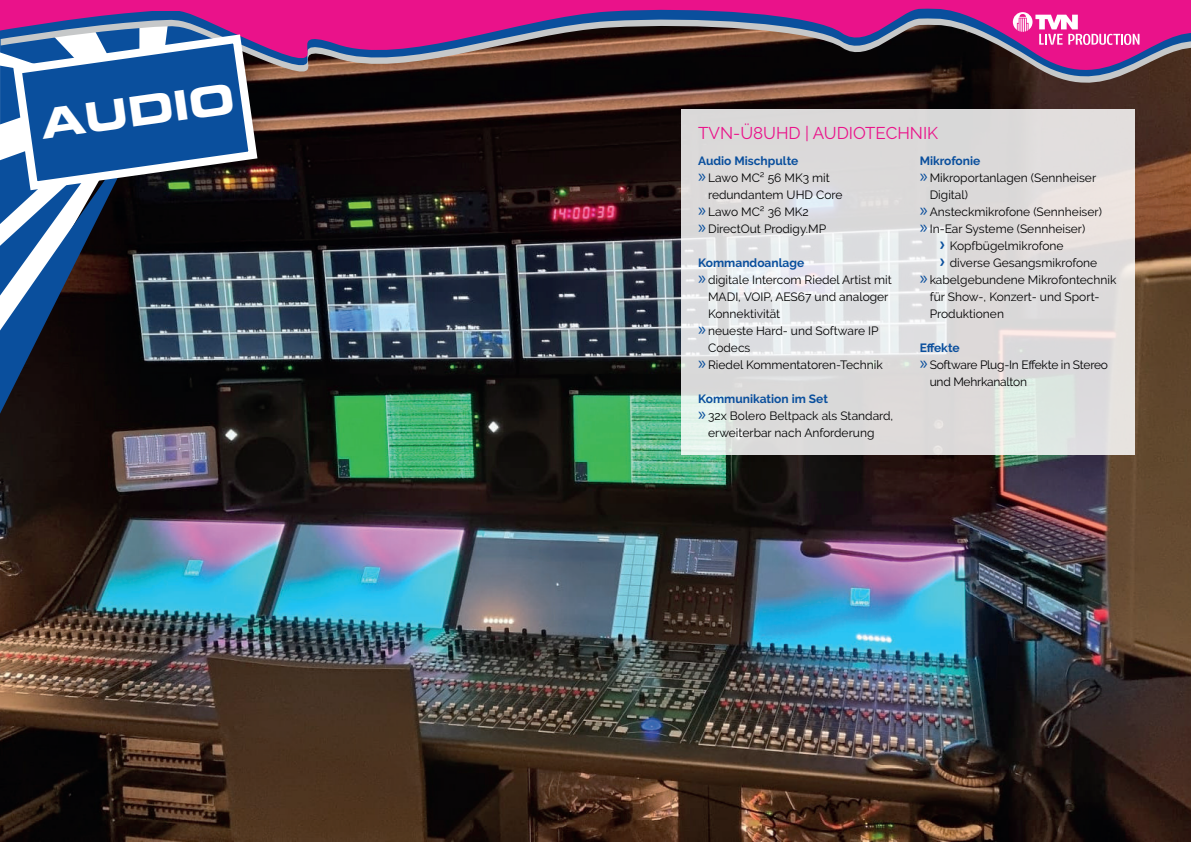
<style>
.page{position:relative;width:1191px;height:842px;background:#fff}
.page>*{position:absolute;margin:0;border:0;box-sizing:border-box;transform-origin:0 0}
.t1{font:41px "Eurostile LT Std Bold Ex 2";color:#fff}
.t2{font:17px "Raleway";color:#ea128a}
.t3{font:12px "Raleway";color:#000001}
.t4{font:700 12px "Raleway";color:#0a4f9d}
.t5{font:12px "Raleway";letter-spacing:-.02em;color:#000001}
.s1{font-family:"Myriad Pro";font-size:19px;color:#0a4f9d}
.s2{font-family:"Myriad Pro";font-weight:700;font-size:19px;color:#0a4f9d}
</style>
<div class="page">
<img style="left:0;top:112px;width:1191px;height:729px">
<svg style="left:681px;top:112px;width:453px;height:343px;background:#dfdede"></svg>
<svg style="left:146px;top:296px;width:56px;height:58px;background:#486275"></svg>
<svg style="left:0;top:296px;width:146px;height:118px;background:#141c2a"></svg>
<svg style="left:262px;top:106px;width:929px;height:6px;background:#6c5953"></svg>
<svg style="left:262px;top:101px;width:929px;height:5px;background:#3a251f"></svg>
<svg style="left:253px;top:0;width:938px;height:101px;background:#6b2d50"></svg>
<svg style="left:0;top:11px;width:253px;height:285px;background:#474a68"></svg>
<svg style="left:9px;top:30px;width:253px;height:165px"></svg>
<div style="left:0;top:0;width:483px;height:11px;background:#ea128a"></div>
<svg style="left:1012px;top:12px;width:127px;height:33px"></svg>
<h1 class="t1" style="left:37px;top:96px;width:197px;rotate:-8deg">AUDIO</h1>
<h2 class="t2" style="left:698px;top:123px;width:242px">TVN-Ü8UHD | AUDIOTECHNIK</h2>
<p class="t4" style="left:698px;top:154px;width:102px">Audio Mischpulte</p>
<p class="t3" style="left:698px;top:171px;width:133px"><span class="s1">»</span> Lawo MC² 56 MK3 mit</p>
<p class="t3" style="left:708px;top:188px;width:136px">redundantem UHD Core</p>
<p class="t3" style="left:698px;top:205px;width:112px"><span class="s1">»</span> Lawo MC² 36 MK2</p>
<p class="t3" style="left:698px;top:222px;width:130px"><span class="s1">»</span> DirectOut Prodigy.MP</p>
<p class="t4" style="left:698px;top:256px;width:108px">Kommandoanlage</p>
<p class="t3" style="left:698px;top:273px;width:195px"><span class="s1">»</span> digitale Intercom Riedel Artist mit</p>
<p class="t3" style="left:708px;top:290px;width:182px">MADI, VOIP, AES67 und analoger</p>
<p class="t3" style="left:708px;top:307px;width:74px">Konnektivität</p>
<p class="t3" style="left:698px;top:324px;width:182px"><span class="s1">»</span> neueste Hard- und Software IP</p>
<p class="t3" style="left:708px;top:341px;width:44px">Codecs</p>
<p class="t3" style="left:698px;top:358px;width:186px"><span class="s1">»</span> Riedel Kommentatoren-Technik</p>
<p class="t4" style="left:698px;top:392px;width:131px">Kommunikation im Set</p>
<p class="t3" style="left:698px;top:409px;width:197px"><span class="s1">»</span> 32x Bolero Beltpack als Standard,</p>
<p class="t3" style="left:708px;top:426px;width:168px">erweiterbar nach Anforderung</p>
<p class="t4" style="left:919px;top:154px;width:62px">Mikrofonie</p>
<p class="t3" style="left:919px;top:171px;width:178px"><span class="s1">»</span> Mikroportanlagen (Sennheiser</p>
<p class="t3" style="left:929px;top:188px;width:40px">Digital)</p>
<p class="t3" style="left:919px;top:205px;width:184px"><span class="s1">»</span> Ansteckmikrofone (Sennheiser)</p>
<p class="t3" style="left:919px;top:222px;width:167px"><span class="s1">»</span> In-Ear Systeme (Sennheiser)</p>
<p class="t3" style="left:939px;top:239px;width:125px"><span class="s2">›</span> Kopfbügelmikrofone</p>
<p class="t3" style="left:939px;top:256px;width:159px"><span class="s2">›</span> diverse Gesangsmikrofone</p>
<p class="t3" style="left:919px;top:273px;width:198px"><span class="s1">»</span> kabelgebundene Mikrofontechnik</p>
<p class="t3" style="left:929px;top:290px;width:171px">für Show-, Konzert- und Sport-</p>
<p class="t3" style="left:929px;top:307px;width:76px">Produktionen</p>
<p class="t4" style="left:919px;top:341px;width:41px">Effekte</p>
<p class="t5" style="left:919px;top:358px;width:190px"><span class="s1">»</span> Software Plug-In Effekte in Stereo</p>
<p class="t5" style="left:929px;top:375px;width:99px">und Mehrkanalton</p>
</div>
